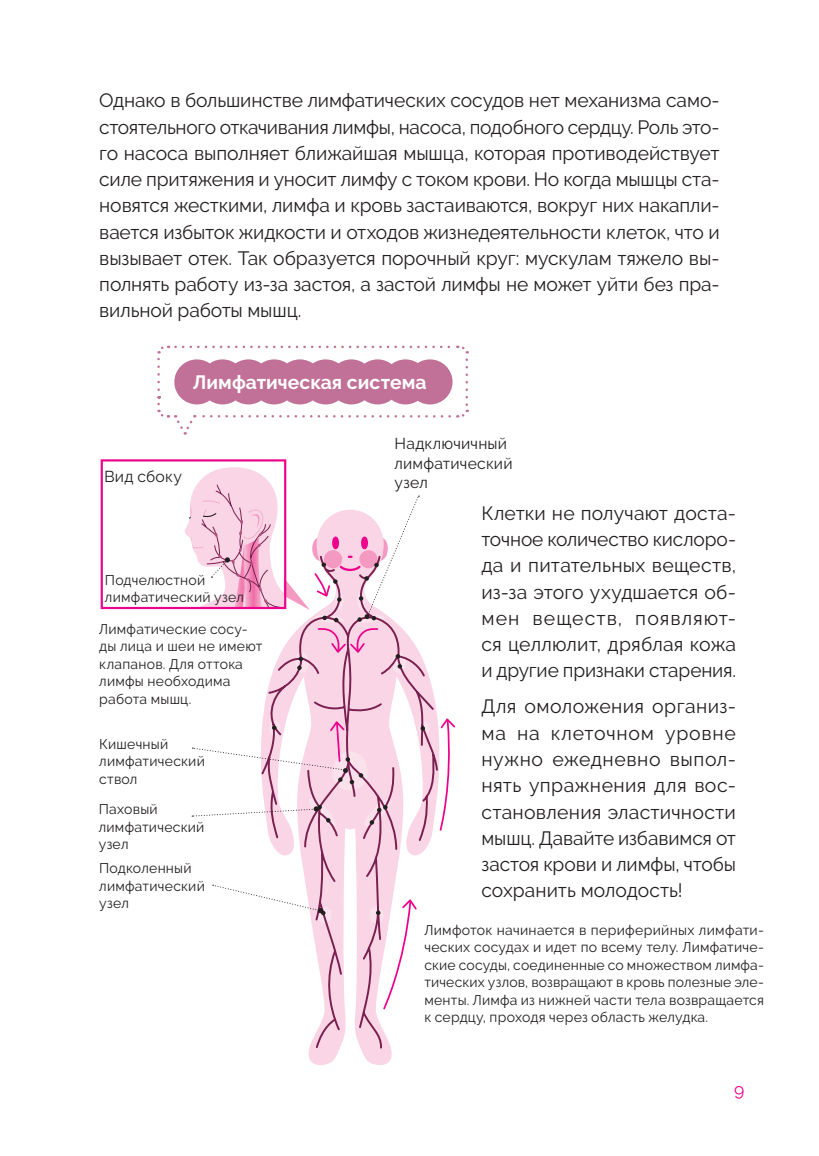
<style>
.page{position:relative;width:819px;height:1156px;background:#fff}
.page>*{position:absolute;margin:0;border:0;box-sizing:border-box;transform-origin:0 0}
.t1{font:19.25px/26.2px "Raleway";letter-spacing:-.005em;color:#231f20;text-align:justify}
.t2{font:700 19.25px "Raleway";color:#fff}
.t3{font:17.5px "Raleway";color:#ed028c}
.t4{font:15.75px/19.2px "Raleway";letter-spacing:.01em;color:#231f20}
.t5{font:14px/17.5px "Raleway";letter-spacing:.015em;color:#231f20}
</style>
<div class="page">
<svg style="left:308px;top:1050px;width:84px;height:15px"></svg>
<svg style="left:263px;top:652px;width:175px;height:398px"></svg>
<svg style="left:420px;top:726px;width:5px;height:5px"></svg>
<svg style="left:362px;top:797px;width:31px;height:31px"></svg>
<svg style="left:192px;top:797px;width:145px;height:31px"></svg>
<svg style="left:213px;top:884px;width:112px;height:31px"></svg>
<svg style="left:184px;top:463px;width:235px;height:207px"></svg>
<svg style="left:192px;top:719px;width:176px;height:72px"></svg>
<svg style="left:438px;top:718px;width:17px;height:113px"></svg>
<svg style="left:376px;top:897px;width:42px;height:113px"></svg>
<div style="left:174px;top:608px;width:113px;height:16px;background:#fff"></div>
<svg style="left:157px;top:345px;width:12px;height:45px"></svg>
<svg style="left:175px;top:345px;width:294px;height:9px"></svg>
<svg style="left:457px;top:360px;width:11px;height:58px"></svg>
<svg style="left:157px;top:410px;width:292px;height:25px"></svg>
<svg style="left:157px;top:396px;width:3px;height:8px"></svg>
<div style="left:174px;top:359px;width:45px;height:45px;background:#c17197;border-radius:50%"></div>
<div style="left:200px;top:359px;width:45px;height:45px;background:#c17197;border-radius:50%"></div>
<div style="left:226px;top:359px;width:45px;height:45px;background:#c17197;border-radius:50%"></div>
<div style="left:251px;top:359px;width:46px;height:45px;background:#c17197;border-radius:50%"></div>
<div style="left:277px;top:359px;width:45px;height:45px;background:#c17197;border-radius:50%"></div>
<div style="left:303px;top:359px;width:45px;height:45px;background:#c17197;border-radius:50%"></div>
<div style="left:329px;top:359px;width:45px;height:45px;background:#c17197;border-radius:50%"></div>
<div style="left:355px;top:359px;width:45px;height:45px;background:#c17197;border-radius:50%"></div>
<div style="left:383px;top:359px;width:45px;height:45px;background:#c17197;border-radius:50%"></div>
<div style="left:407px;top:359px;width:45px;height:45px;background:#c17197;border-radius:50%"></div>
<div style="left:101px;top:459px;width:185px;height:150px;border:2px solid #ed028c"></div>
<p class="t1" style="left:99px;top:87px;width:622px">Однако в большинстве лимфатических сосудов нет механизма само&shy;стоятельного откачивания лимфы, насоса, подобного сердцу. Роль это&shy;го насоса выполняет ближайшая мышца, которая противодействует силе притяжения и уносит лимфу с током крови. Но когда мышцы ста&shy;новятся жесткими, лимфа и кровь застаиваются, вокруг них накапли&shy;вается избыток жидкости и отходов жизнедеятельности клеток, что и вызывает отек. Так образуется порочный круг: мускулам тяжело вы&shy;полнять работу из-за застоя, а застой лимфы не может уйти без пра&shy;вильной работы мышц.</p>
<p class="t2" style="left:193px;top:371px;width:235px">Лимфатическая система</p>
<p class="t4" style="left:104px;top:467px;width:79px">Вид сбоку</p>
<p class="t5" style="left:105px;top:571px;width:140px">Подчелюстной лимфатический узел</p>
<p class="t5" style="left:99px;top:620px;width:165px">Лимфатические сосу&shy;ды лица и шеи не имеют клапанов. Для оттока лимфы необходима работа мышц.</p>
<p class="t5" style="left:99px;top:735px;width:107px">Кишечный лимфатический ствол</p>
<p class="t5" style="left:99px;top:800px;width:107px">Паховый лимфатический узел</p>
<p class="t5" style="left:99px;top:859px;width:107px">Подколенный лимфатический узел</p>
<p class="t4" style="left:394px;top:434px;width:119px">Надключичный лимфатический узел</p>
<p class="t1" style="left:481px;top:500px;width:256px">Клетки не получают доста&shy;точное количество кислоро&shy;да и питательных веществ, из-за этого ухудшается об&shy;мен веществ, появляют&shy;ся целлюлит, дряблая кожа и другие признаки старения.</p>
<p class="t1" style="left:481px;top:693px;width:256px">Для омоложения организ&shy;ма на клеточном уровне нужно ежедневно выпол&shy;нять упражнения для вос&shy;становления эластичности мышц. Давайте избавимся от застоя крови и лимфы, чтобы сохранить молодость!</p>
<p class="t5" style="left:424px;top:921px;width:341px;text-align:justify">Лимфоток начинается в периферийных лимфати&shy;ческих сосудах и идет по всему телу. Лимфатиче&shy;ские сосуды, соединенные со множеством лимфа&shy;тических узлов, возвращают в кровь полезные эле&shy;менты. Лимфа из нижней части тела возвращается к сердцу, проходя через область желудка.</p>
<p class="t3" style="left:734px;top:1080px;width:12px">9</p>
</div>
